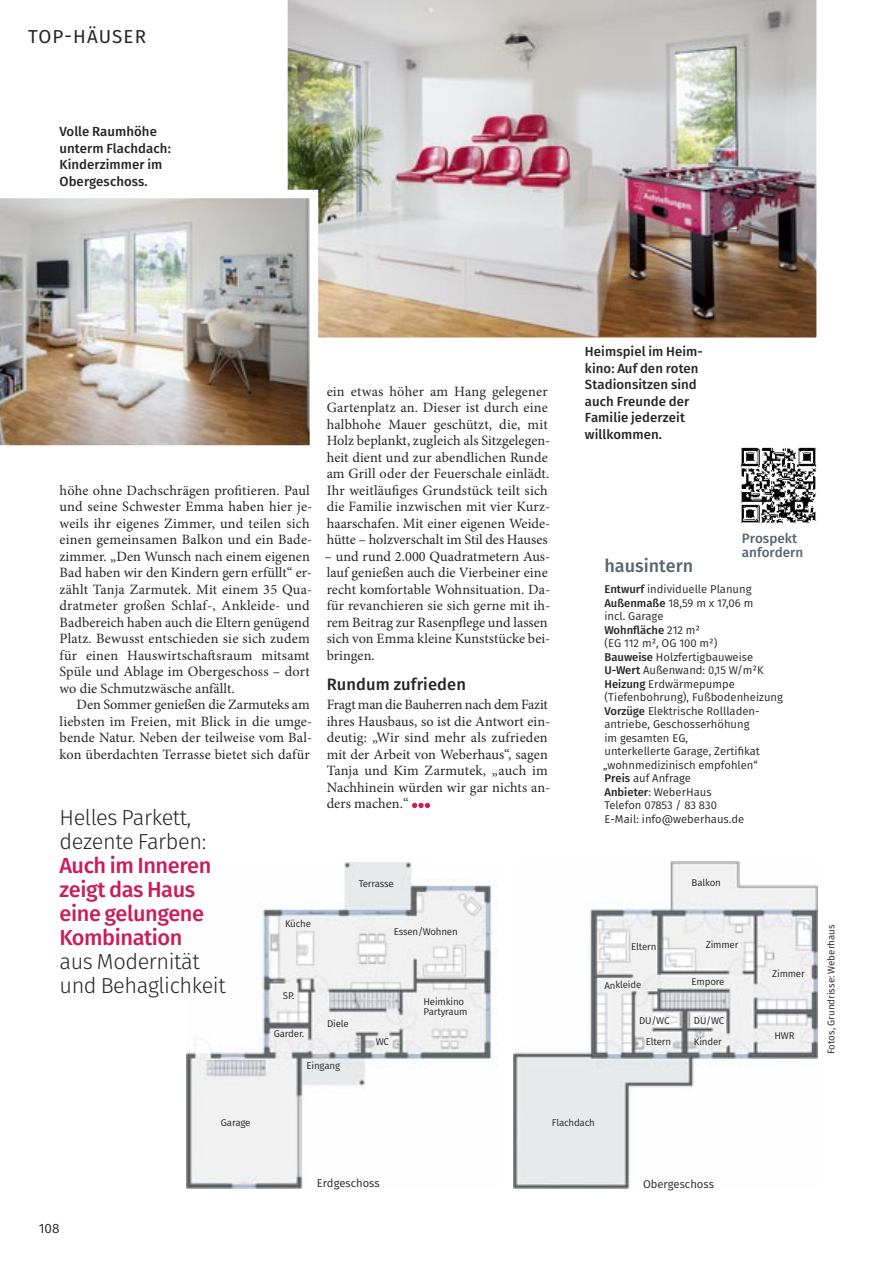
<style>
.page{position:relative;width:893px;height:1263px;background:#fff}
.page>*{position:absolute;margin:0;border:0;box-sizing:border-box;transform-origin:0 0}
.t1{font:300 21.75px/24px "Fira Sans";letter-spacing:-.02em;color:#272526}
.t2{font:18.75px "Fira Sans";letter-spacing:.06em;color:#272526}
.t3{font:500 18px "Fira Sans";color:#566570}
.t4{font:500 16.5px "Fira Sans";letter-spacing:.005em;color:#272526}
.t5{font:14.25px/16.5px "Minion Pro";letter-spacing:.005em;color:#272526}
.t6{font:500 13.5px/14.2px "Fira Sans";color:#566570}
.t7{font:13.5px "Fira Sans";color:#272526}
.t8{font:500 13.2px/16.5px "Fira Sans";letter-spacing:.005em;color:#272526}
.t9{font:11.25px/13.5px "Fira Sans";color:#272526}
.t10{font:9.75px/10.5px "Fira Sans";letter-spacing:-.02em;color:#272526}
.t11{font:9.75px "Fira Sans";color:#272526}
.s1{font-weight:500;color:#cc1c5b}
.s2{font-weight:500}
</style>
<div class="page">
<img style="left:513px;top:861px;width:305px;height:327px">
<img style="left:287px;top:0;width:530px;height:338px">
<img style="left:740px;top:447px;width:77px;height:77px">
<img style="left:187px;top:863px;width:306px;height:325px">
<svg style="left:412px;top:803px;width:18px;height:5px"></svg>
<img style="left:0;top:190px;width:318px;height:256px">
<p class="t2" style="left:28px;top:30px;width:119px">TOP-HÄUSER</p>
<p class="t8" style="left:60px;top:125px;width:113px">Volle Raumhöhe unterm Flachdach:<br>Kinderzimmer im<br>Obergeschoss.</p>
<p class="t5" style="left:60px;top:483px;width:254px">höhe ohne Dachschrägen profitieren. Paul und seine Schwester Emma haben hier je&shy;weils ihr eigenes Zimmer, und teilen sich einen gemeinsamen Balkon und ein Bade&shy;zimmer. „Den Wunsch nach einem eigenen Bad haben wir den Kindern gern erfüllt“ er&shy;zählt Tanja Zarmutek. Mit einem 35 Qua&shy;dratmeter großen Schlaf-, Ankleide- und Badbereich haben auch die Eltern genügend Platz. Bewusst entschieden sie sich zudem für einen Hauswirtschaftsraum mitsamt Spüle und Ablage im Obergeschoss – dort wo die Schmutzwäsche anfällt.</p>
<p class="t5" style="left:60px;top:697px;width:254px;text-indent:17px">Den Sommer genießen die Zarmuteks am liebsten im Freien, mit Blick in die umge&shy;bende Natur. Neben der teilweise vom Bal&shy;kon überdachten Terrasse bietet sich dafür</p>
<p class="t1" style="left:60px;top:806px;width:168px">Helles Parkett, dezente Farben:<br><span class="s1">Auch im Inneren zeigt das Haus eine gelungene<br>Kombination<br></span>aus Modernität und Behaglichkeit</p>
<p class="t10" style="left:285px;top:919px;width:28px">Küche</p>
<p class="t10" style="left:283px;top:991px;width:13px">SP.</p>
<p class="t10" style="left:274px;top:1029px;width:32px">Garder.</p>
<p class="t5" style="left:327px;top:384px;width:225px">ein etwas höher am Hang gelegener Gartenplatz an. Dieser ist durch eine halbhohe Mauer geschützt, die, mit Holz beplankt, zugleich als Sitzgelegen&shy;heit dient und zur abendlichen Runde am Grill oder der Feuerschale einlädt.<br>Ihr weitläufiges Grundstück teilt sich die Familie inzwischen mit vier Kurz&shy;haarschafen. Mit einer eigenen Weide&shy;hütte – holzverschalt im Stil des Hauses</p>
<p class="t5" style="left:324px;top:549px;width:227px">– und rund 2.000 Quadratmetern Aus&shy;lauf genießen auch die Vierbeiner eine recht komfortable Wohnsituation. Da&shy;für revanchieren sie sich gerne mit ih&shy;rem Beitrag zur Rasenpflege und lassen sich von Emma kleine Kunststücke bei&shy;bringen.</p>
<p class="t4" style="left:327px;top:677px;width:141px">Rundum zufrieden</p>
<p class="t5" style="left:327px;top:697px;width:225px">Fragt man die Bauherren nach dem Fazit ihres Hausbaus, so ist die Antwort ein&shy;deutig: „Wir sind mehr als zufrieden mit der Arbeit von Weberhaus“, sagen Tanja und Kim Zarmutek, „auch im Nachhinein würden wir gar nichts an&shy;ders machen.“</p>
<p class="t8" style="left:585px;top:345px;width:119px">Heimspiel im Heim&shy;kino: Auf den roten<br>Stadionsitzen sind auch Freunde der<br>Familie jederzeit willkommen.</p>
<p class="t6" style="left:742px;top:532px;width:63px">Prospekt anfordern</p>
<p class="t3" style="left:604px;top:558px;width:90px">hausintern</p>
<p class="t9" style="left:604px;top:583px;width:149px"><span class="s2">Entwurf</span> individuelle Planung</p>
<p class="t9" style="left:604px;top:597px;width:150px"><span class="s2">Außenmaße</span> 18,59 m x 17,06 m incl. Garage</p>
<p class="t9" style="left:604px;top:624px;width:114px"><span class="s2">Wohnfläche</span> 212 m² (EG 112 m², OG 100 m²)</p>
<p class="t9" style="left:604px;top:651px;width:150px"><span class="s2">Bauweise</span> Holzfertigbauweise</p>
<p class="t9" style="left:604px;top:664px;width:161px"><span class="s2">U-Wert</span> Außenwand: 0,15 W/m²K</p>
<p class="t9" style="left:604px;top:678px;width:180px"><span class="s2">Heizung</span> Erdwärmepumpe (Tiefenbohrung), Fußbodenheizung</p>
<p class="t9" style="left:603px;top:705px;width:158px"><span class="s2">Vorzüge</span> Elektrische Rollladen - antriebe, Geschosserhöhung im gesamten EG,<br>unterkellerte Garage, Zertifikat „wohn medizinisch empfohlen“</p>
<p class="t9" style="left:604px;top:772px;width:88px"><span class="s2">Preis</span> auf Anfrage</p>
<p class="t9" style="left:604px;top:786px;width:109px"><span class="s2">Anbieter</span>: WeberHaus</p>
<p class="t9" style="left:604px;top:799px;width:114px">Telefon 07853 / 83 830</p>
<p class="t9" style="left:604px;top:813px;width:141px">E-Mail: info@weberhaus.de</p>
<p class="t10" style="left:359px;top:879px;width:37px">Terrasse</p>
<p class="t10" style="left:692px;top:878px;width:31px">Balkon</p>
<p class="t10" style="left:327px;top:1019px;width:23px">Diele</p>
<p class="t10" style="left:394px;top:927px;width:66px">Essen/Wohnen</p>
<p class="t10" style="left:376px;top:1037px;width:15px">WC</p>
<p class="t10" style="left:424px;top:997px;width:45px">Heimkino<br>Partyraum</p>
<p class="t10" style="left:631px;top:942px;width:27px">Eltern</p>
<p class="t10" style="left:706px;top:940px;width:34px">Zimmer</p>
<p class="t10" style="left:604px;top:981px;width:38px;rotate:-1deg">Ankleide</p>
<p class="t10" style="left:692px;top:977px;width:34px">Empore</p>
<p class="t10" style="left:772px;top:969px;width:34px">Zimmer</p>
<p class="t10" style="left:639px;top:1016px;width:32px">DU/WC</p>
<p class="t10" style="left:646px;top:1037px;width:27px">Eltern</p>
<p class="t10" style="left:694px;top:1016px;width:32px">DU/WC</p>
<p class="t10" style="left:694px;top:1037px;width:29px">Kinder</p>
<p class="t10" style="left:774px;top:1031px;width:22px">HWR</p>
<p class="t7" style="left:39px;top:1223px;width:22px">108</p>
<p class="t10" style="left:221px;top:1118px;width:31px">Garage</p>
<p class="t10" style="left:307px;top:1061px;width:35px">Eingang</p>
<p class="t10" style="left:552px;top:1118px;width:45px">Flachdach</p>
<p class="t9" style="left:317px;top:1177px;width:64px">Erdgeschoss</p>
<p class="t9" style="left:643px;top:1178px;width:72px">Obergeschoss</p>
<p class="t11" style="left:827px;top:1054px;width:131px;rotate:-90deg">Fotos, Grundrisse: Weberhaus</p>
</div>
